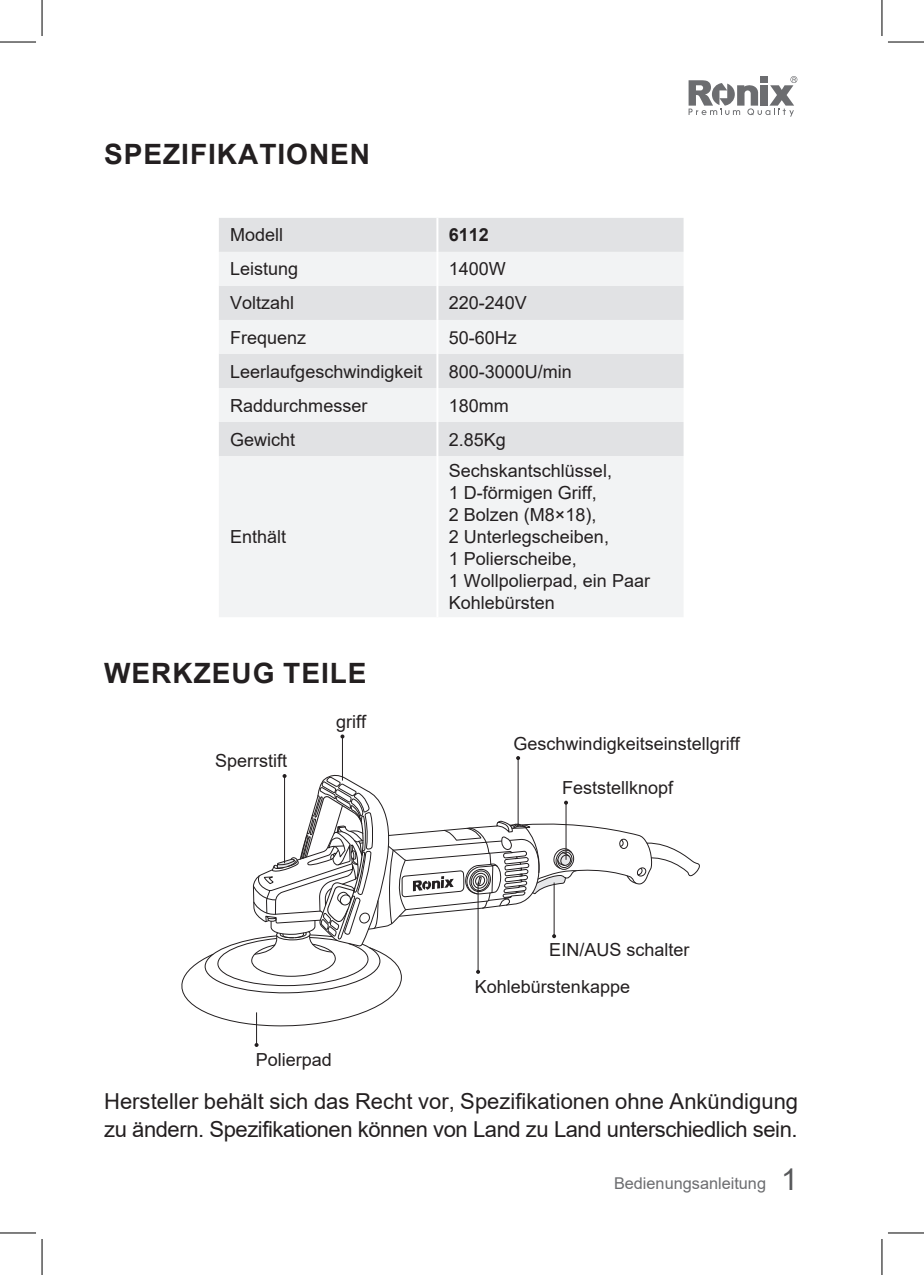
<style>
.page{position:relative;width:924px;height:1275px;background:#fff}
.page>*{position:absolute;margin:0;border:0;box-sizing:border-box;transform-origin:0 0}
.t1{font:700 28px "Arial";letter-spacing:.035em;color:#231f20}
.t2{font:22px/28px "Arial";color:#231f20}
.t3{font:18px/22px "Arial";color:#231f20}
.t4{font:700 18px "Arial";color:#231f20}
.t5{font:16.2px "Arial";color:#6c6d70}
.s1{font-size:30.6px;color:#fff}
.s2{font-size:30px;color:#57585a}
</style>
<div class="page">
<svg style="left:688px;top:76px;width:109px;height:41px"></svg>
<div style="left:760px;top:76px;width:7px;height:7px;background:#6c6d70"></div>
<div style="left:219px;top:218px;width:464px;height:34px;background:#e1e2e4"></div>
<svg style="left:219px;top:252px;width:464px;height:365px;fill:#f2f3f4"></svg>
<hr style="left:436px;top:218px;width:2px;height:34px;background:#fff">
<hr style="left:436px;top:252px;width:2px;height:34px;background:#fff">
<hr style="left:436px;top:286px;width:2px;height:34px;background:#fff">
<hr style="left:436px;top:320px;width:2px;height:34px;background:#fff">
<hr style="left:436px;top:354px;width:2px;height:34px;background:#fff">
<hr style="left:436px;top:388px;width:2px;height:34px;background:#fff">
<hr style="left:436px;top:422px;width:2px;height:34px;background:#fff">
<hr style="left:436px;top:456px;width:2px;height:161px;background:#fff">
<hr style="left:256px;top:1012px;width:1px;height:33px;background:#231f20">
<svg style="left:254px;top:1043px;width:4px;height:4px"></svg>
<hr style="left:342px;top:736px;width:1px;height:44px;background:#231f20">
<svg style="left:340px;top:734px;width:4px;height:4px"></svg>
<hr style="left:517px;top:758px;width:1px;height:68px;background:#231f20">
<svg style="left:516px;top:756px;width:4px;height:4px"></svg>
<svg style="left:181px;top:769px;width:519px;height:258px"></svg>
<hr style="left:0;top:42px;width:36px;height:1px;background:#000">
<hr style="left:887px;top:42px;width:36px;height:1px;background:#000">
<hr style="left:0;top:1232px;width:36px;height:1px;background:#000">
<hr style="left:887px;top:1232px;width:36px;height:1px;background:#000">
<hr style="left:42px;top:0;width:1px;height:36px;background:#000">
<hr style="left:42px;top:1239px;width:1px;height:36px;background:#000">
<hr style="left:881px;top:0;width:1px;height:36px;background:#000">
<hr style="left:881px;top:1239px;width:1px;height:36px;background:#000">
<h1 class="t1" style="left:104px;top:135px;width:267px">SPEZIFIKATIONEN</h1>
<p class="t3" style="left:230px;top:224px;width:55px">Modell</p>
<p class="t4" style="left:448px;top:222px;width:42px">6112</p>
<p class="t3" style="left:230px;top:258px;width:70px">Leistung</p>
<p class="t3" style="left:448px;top:258px;width:59px">1400W</p>
<p class="t3" style="left:230px;top:292px;width:66px">Voltzahl</p>
<p class="t3" style="left:448px;top:292px;width:80px">220-240V</p>
<p class="t3" style="left:230px;top:326px;width:78px">Frequenz</p>
<p class="t3" style="left:448px;top:326px;width:70px">50-60Hz</p>
<p class="t3" style="left:230px;top:360px;width:194px">Leerlaufgeschwindigkeit</p>
<p class="t3" style="left:448px;top:360px;width:125px">800-3000U/min</p>
<p class="t3" style="left:230px;top:394px;width:139px">Raddurchmesser</p>
<p class="t3" style="left:448px;top:394px;width:62px">180mm</p>
<p class="t3" style="left:230px;top:428px;width:67px">Gewicht</p>
<p class="t3" style="left:448px;top:428px;width:59px">2.85Kg</p>
<p class="t3" style="left:230px;top:526px;width:58px">Enthält</p>
<h1 class="t1" style="left:104px;top:653px;width:264px">WERKZEUG TEILE</h1>
<p class="t3" style="left:215px;top:749px;width:74px">Sperrstift</p>
<p class="t3" style="left:336px;top:711px;width:32px">griff</p>
<p class="t3" style="left:256px;top:1048px;width:78px">Polierpad</p>
<p class="t3" style="left:448px;top:460px;width:203px">Sechskantschlüssel,<br>1 D-förmigen Griff,<br>2 Bolzen (M8×18),<br>2 Unterlegscheiben,<br>1 Polierscheibe,<br>1 Wollpolierpad, ein Paar<br>Kohlebürsten</p>
<p class="t3" style="left:513px;top:732px;width:228px">Geschwindigkeitseinstellgriff</p>
<p class="t3" style="left:562px;top:777px;width:113px">Feststellknopf</p>
<p class="t3" style="left:474px;top:931px;width:216px;line-height:36.6px;text-indent:74px">EIN/AUS schalter<br>Kohlebürstenkappe</p>
<p class="t2" style="left:104px;top:1087px;width:695px">Hersteller behält sich das Recht vor, Spezifikationen ohne Ankündigung zu ändern. Spezifikationen können von Land zu Land unterschiedlich sein.</p>
<p class="t5" style="left:613px;top:1172px;width:185px">Bedienungsanleitung <span class="s1">|</span><span class="s2">1</span></p>
</div>
